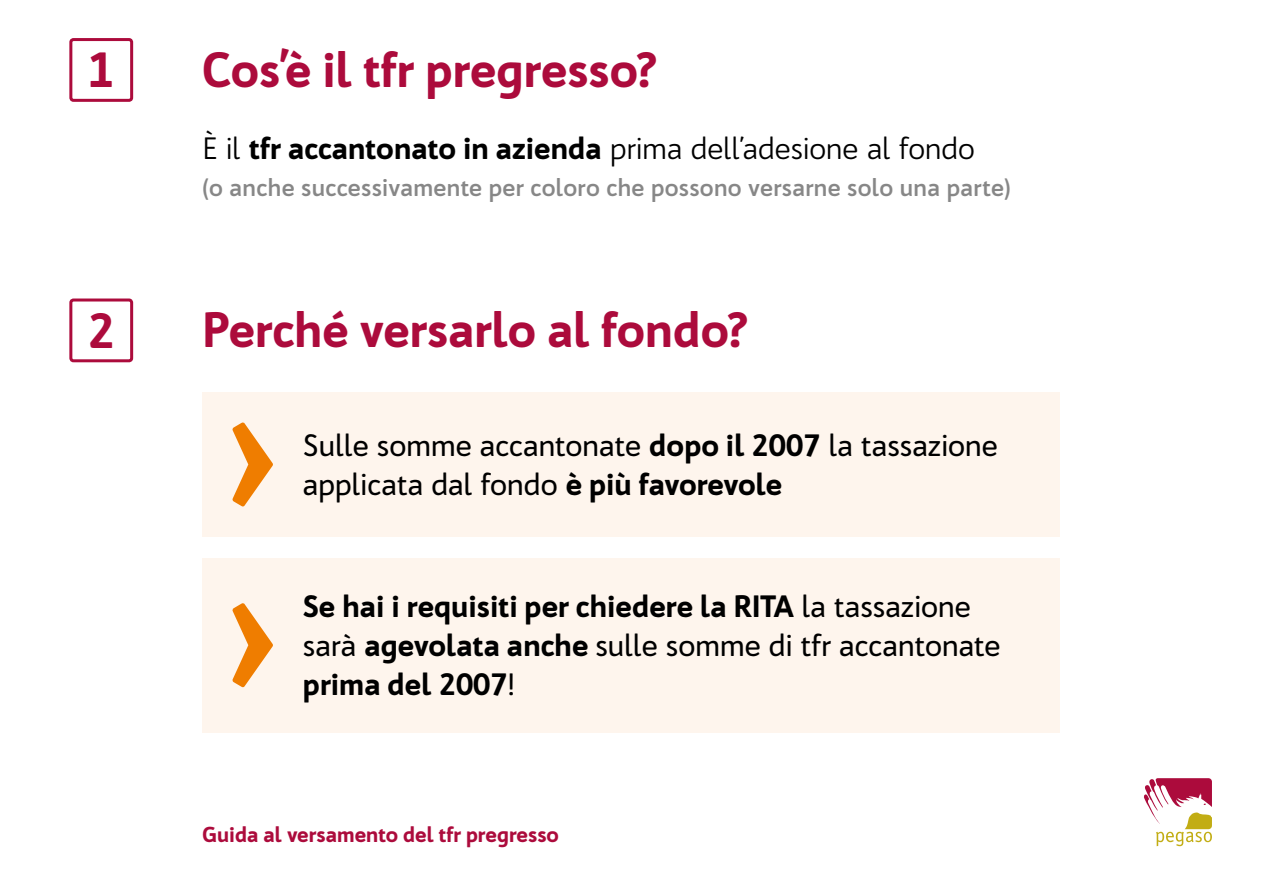
<style>
.page{position:relative;width:1263px;height:893px;background:#fff}
.page>*{position:absolute;margin:0;border:0;box-sizing:border-box;transform-origin:0 0}
.t1{font:900 48px "Bw Quinta Pro";color:#ac0b3c}
.t2{font:900 30px/39px "Bw Quinta Pro";color:#000}
.t3{font:500 30px/39px "Bw Quinta Pro";color:#000}
.t4{font:30px "Bw Quinta Pro";color:#000}
.t5{font:700 24px "Bw Quinta Pro";letter-spacing:.01em;color:#878787}
.t6{font:900 21px "Bw Quinta Pro";color:#ac0b3c}
.s1{font-weight:900}
.s2{font-weight:500}
</style>
<div class="page">
<svg style="left:1144px;top:778px;width:68px;height:68px"></svg>
<div style="left:69px;top:38px;width:64px;height:64px;border:3px solid #ac0b3c;border-radius:3px"></div>
<div style="left:69px;top:298px;width:64px;height:64px;border:3px solid #ac0b3c;border-radius:3px"></div>
<div style="left:202px;top:392px;width:858px;height:145px;background:#fef5ed"></div>
<div style="left:202px;top:558px;width:858px;height:174px;background:#fef5ed"></div>
<svg style="left:232px;top:422px;width:41px;height:85px"></svg>
<svg style="left:232px;top:603px;width:41px;height:84px"></svg>
<h1 class="t1" style="left:87px;top:39px;width:29px">1</h1>
<h1 class="t1" style="left:202px;top:39px;width:456px">Cos’è il tfr pregresso?</h1>
<p class="t4" style="left:202px;top:130px;width:774px">È il <span class="s1">tfr accantonato in azienda</span> prima dell’adesione al fondo</p>
<p class="t5" style="left:202px;top:173px;width:810px">(o anche successivamente per coloro che possono versarne solo una parte)</p>
<h1 class="t1" style="left:87px;top:299px;width:29px">2</h1>
<h1 class="t1" style="left:202px;top:299px;width:547px">Perché versarlo al fondo?</h1>
<p class="t3" style="left:303px;top:426px;width:696px">Sulle somme accantonate <span class="s1">dopo il 2007</span> la tassazione applicata dal fondo <span class="s1">è più favorevole</span></p>
<p class="t2" style="left:303px;top:587px;width:699px">Se hai i requisiti per chiedere la RITA <span class="s2">la tassazione sarà</span> agevolata anche <span class="s2">sulle somme di tfr accantonate </span>prima del 2007<span class="s2">!</span></p>
<p class="t6" style="left:202px;top:821px;width:358px">Guida al versamento del tfr pregresso</p>
</div>
